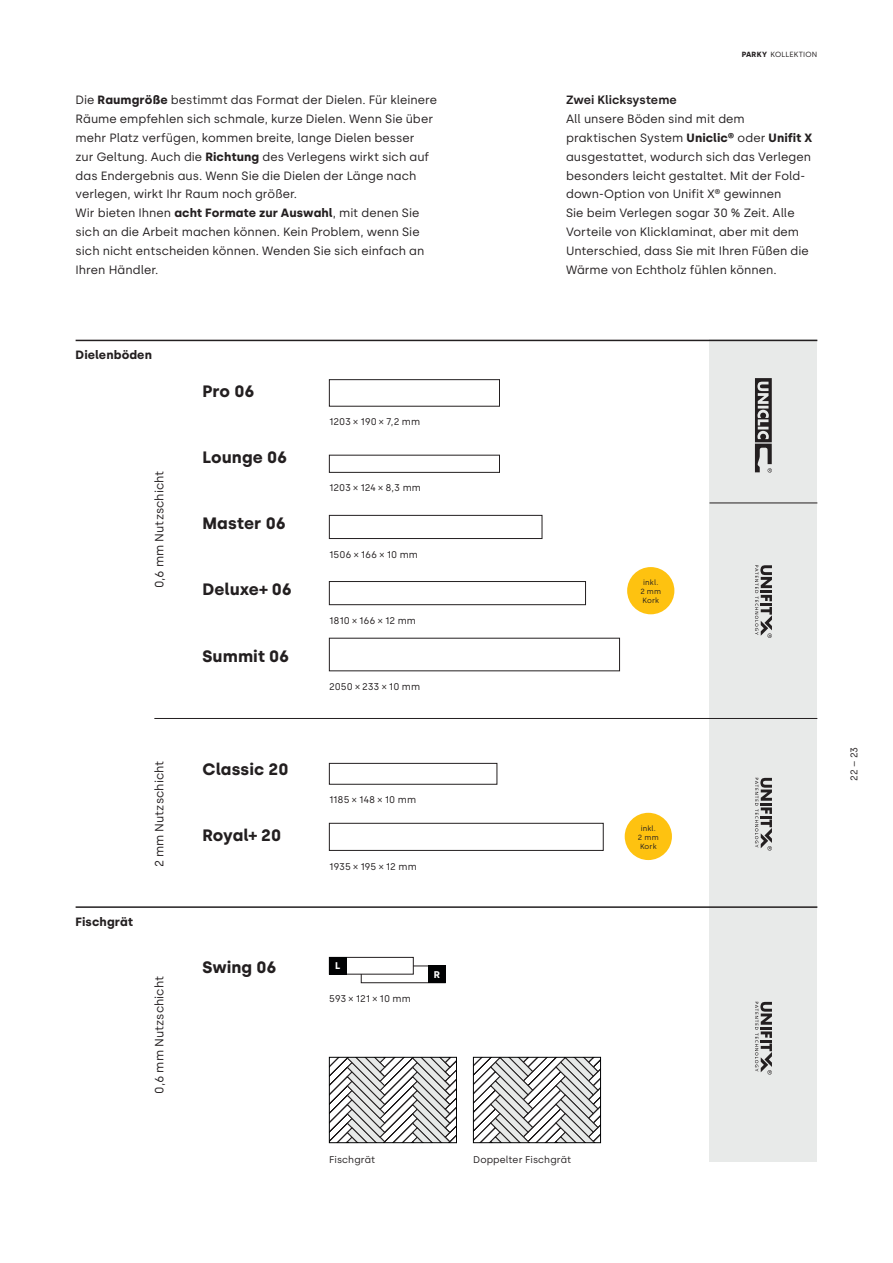
<style>
.page{position:relative;width:893px;height:1263px;background:#fff}
.page>*{position:absolute;margin:0;border:0;box-sizing:border-box;transform-origin:0 0}
.t1{font:700 16.5px "Silka";letter-spacing:.005em;color:#231f20}
.t2{font:12px/18.9px "Silka";letter-spacing:.005em;color:#231f20}
.t3{font:700 12px "Silka";letter-spacing:.01em;color:#231f20}
.t4{font:600 12px "Silka";letter-spacing:-.005em;color:#231f20}
.t5{font:9.75px "Silka";color:#231f20}
.t6{font:700 9.75px "Silka";color:#fff}
.t7{font:7.5px/9px "Silka";letter-spacing:.02em;color:#231f20;text-align:center}
.s1{font-weight:700}
</style>
<div class="page">
<div style="left:709px;top:340px;width:108px;height:822px;background:#e8eae9"></div>
<svg style="left:755px;top:378px;width:17px;height:95px"></svg>
<svg style="left:755px;top:565px;width:17px;height:73px"></svg>
<svg style="left:755px;top:778px;width:17px;height:73px"></svg>
<svg style="left:755px;top:1002px;width:17px;height:72px"></svg>
<hr style="left:154px;top:718px;width:663px;height:1px;background:#231f20">
<hr style="left:709px;top:503px;width:108px;height:1px;background:#231f20">
<hr style="left:76px;top:340px;width:741px;height:1px;background:#231f20">
<hr style="left:76px;top:906px;width:741px;height:2px;background:#231f20">
<div style="left:329px;top:379px;width:171px;height:27px;border:1px solid #231f20"></div>
<div style="left:329px;top:515px;width:213px;height:24px;border:1px solid #231f20"></div>
<div style="left:361px;top:966px;width:84px;height:17px;border:1px solid #231f20"></div>
<div style="left:329px;top:957px;width:84px;height:17px;background:#fff"></div>
<div style="left:329px;top:957px;width:84px;height:17px;border:1px solid #231f20"></div>
<div style="left:329px;top:581px;width:257px;height:24px;border:1px solid #231f20"></div>
<div style="left:329px;top:763px;width:168px;height:21px;border:1px solid #231f20"></div>
<div style="left:329px;top:823px;width:274px;height:27px;border:1px solid #231f20"></div>
<svg style="left:473px;top:1056px;width:128px;height:85px"></svg>
<div style="left:473px;top:1057px;width:128px;height:86px;border:1px solid #010203"></div>
<svg style="left:331px;top:1059px;width:124px;height:82px"></svg>
<div style="left:329px;top:1057px;width:128px;height:86px;border:1px solid #010203"></div>
<div style="left:329px;top:957px;width:17px;height:17px;background:#010203"></div>
<div style="left:428px;top:966px;width:17px;height:17px;background:#010203"></div>
<div style="left:627px;top:567px;width:47px;height:47px;background:#fec210;border-radius:50%"></div>
<div style="left:625px;top:813px;width:47px;height:47px;background:#fec210;border-radius:50%"></div>
<p class="t7" style="left:742px;top:50px;width:77px"><span class="s1">PARKY</span> KOLLEKTION</p>
<p class="t2" style="left:76px;top:90px;width:363px">Die <span class="s1">Raumgröße</span> bestimmt das Format der Dielen. Für kleinere Räume empfehlen sich schmale, kurze Dielen. Wenn Sie über mehr Platz verfügen, kommen breite, lange Dielen besser<br>zur Geltung. Auch die <span class="s1">Richtung</span> des Verlegens wirkt sich auf das Endergebnis aus. Wenn Sie die Dielen der Länge nach verlegen, wirkt Ihr Raum noch größer.<br>Wir bieten Ihnen <span class="s1">acht Formate zur Auswahl</span>, mit denen Sie sich an die Arbeit machen können. Kein Problem, wenn Sie sich nicht entscheiden können. Wenden Sie sich einfach an Ihren Händler.</p>
<p class="t4" style="left:566px;top:93px;width:112px">Zwei Klicksysteme</p>
<p class="t2" style="left:566px;top:109px;width:248px">All unsere Böden sind mit dem praktischen System <span class="s1">Uniclic®</span> oder <span class="s1">Unifit X </span>ausgestattet, wodurch sich das Verlegen besonders leicht gestaltet. Mit der Fold&shy;down-Option von Unifit X® gewinnen<br>Sie beim Verlegen sogar 30 % Zeit. Alle Vorteile von Klicklaminat, aber mit dem Unterschied, dass Sie mit Ihren Füßen die Wärme von Echtholz fühlen können.</p>
<p class="t3" style="left:76px;top:348px;width:78px">Dielenböden</p>
<p class="t2" style="left:150px;top:588px;width:119px;rotate:-90deg">0,6 mm Nutzschicht</p>
<h1 class="t1" style="left:202px;top:381px;width:54px">Pro 06</h1>
<h1 class="t1" style="left:202px;top:447px;width:86px">Lounge 06</h1>
<h1 class="t1" style="left:202px;top:514px;width:85px">Master 06</h1>
<h1 class="t1" style="left:202px;top:580px;width:91px">Deluxe+ 06</h1>
<h1 class="t1" style="left:202px;top:646px;width:89px">Summit 06</h1>
<p class="t3" style="left:76px;top:915px;width:59px">Fischgrät</p>
<p class="t2" style="left:150px;top:867px;width:108px;rotate:-90deg">2 mm Nutzschicht</p>
<p class="t2" style="left:150px;top:1093px;width:119px;rotate:-90deg">0,6 mm Nutzschicht</p>
<h1 class="t1" style="left:202px;top:759px;width:88px">Classic 20</h1>
<h1 class="t1" style="left:202px;top:825px;width:80px">Royal+ 20</h1>
<h1 class="t1" style="left:202px;top:958px;width:76px">Swing 06</h1>
<p class="t5" style="left:329px;top:416px;width:93px">1203 × 190 × 7,2 mm</p>
<p class="t5" style="left:329px;top:482px;width:93px">1203 × 124 × 8,3 mm</p>
<p class="t5" style="left:329px;top:548px;width:90px">1506 × 166 × 10 mm</p>
<p class="t5" style="left:329px;top:615px;width:88px">1810 × 166 × 12 mm</p>
<p class="t5" style="left:329px;top:681px;width:93px">2050 × 233 × 10 mm</p>
<p class="t5" style="left:329px;top:794px;width:88px">1185 × 148 × 10 mm</p>
<p class="t5" style="left:329px;top:860px;width:89px">1935 × 195 × 12 mm</p>
<p class="t6" style="left:335px;top:960px;width:7px">L</p>
<p class="t5" style="left:329px;top:993px;width:83px">593 × 121 × 10 mm</p>
<p class="t6" style="left:434px;top:969px;width:8px">R</p>
<p class="t5" style="left:329px;top:1153px;width:48px">Fischgrät</p>
<p class="t5" style="left:473px;top:1153px;width:99px">Doppelter Fischgrät</p>
<p class="t7" style="left:640px;top:578px;width:22px">inkl.<br>2 mm<br>Kork</p>
<p class="t7" style="left:638px;top:824px;width:22px">inkl.<br>2 mm<br>Kork</p>
<p class="t5" style="left:848px;top:781px;width:36px;rotate:-90deg">22 – 23</p>
</div>
